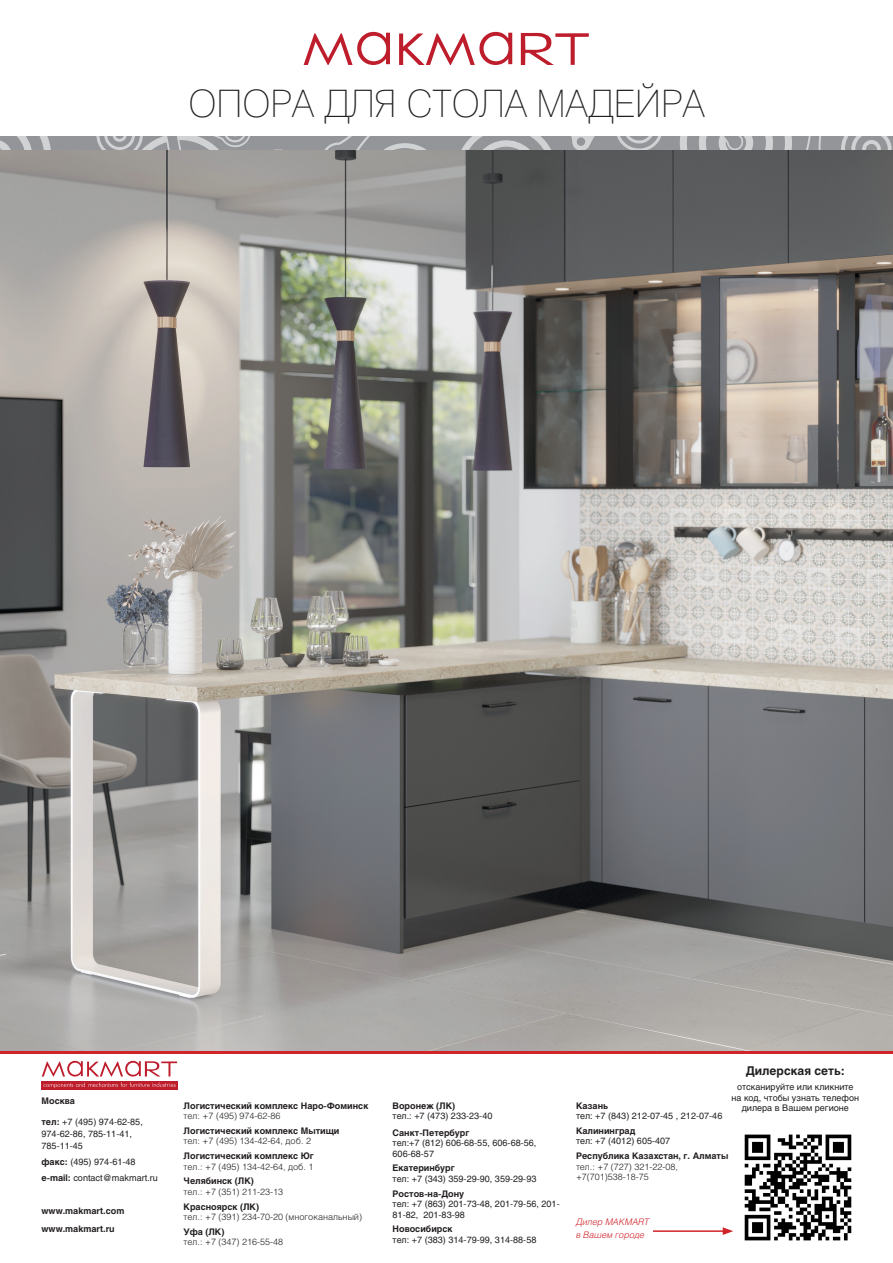
<style>
.page{position:relative;width:893px;height:1263px;background:#fff}
.page>*{position:absolute;margin:0;border:0;box-sizing:border-box;transform-origin:0 0}
.артикулы{font:37.5px "Helios Thin C";color:#231f20}
.t1{font:700 12px "Helios";color:#231f20}
.t2{font:9px/10.5px "Helios";color:#231f20}
.t3{font:700 9px/17.5px "Helios";color:#231f20}
.t4{font:300 9px/10.5px "Helios";color:#231f20}
.t5{font:italic 300 9px/13.5px "Helios";color:#d1232a}
.s1{font-weight:700}
</style>
<div class="page">
<div style="left:0;top:136px;width:893px;height:14px;background:#939598"></div>
<svg style="left:0;top:136px;width:51px;height:14px"></svg>
<svg style="left:841px;top:136px;width:51px;height:14px"></svg>
<svg style="left:96px;top:136px;width:187px;height:14px"></svg>
<svg style="left:617px;top:136px;width:204px;height:14px"></svg>
<svg style="left:324px;top:136px;width:271px;height:14px"></svg>
<svg style="left:399px;top:32px;width:113px;height:33px"></svg>
<svg style="left:304px;top:32px;width:86px;height:33px"></svg>
<svg style="left:521px;top:33px;width:68px;height:32px"></svg>
<img style="left:744px;top:1134px;width:108px;height:107px">
<div style="left:42px;top:1081px;width:136px;height:9px;background:#be1d2c"></div>
<svg style="left:43px;top:1082px;width:133px;height:6px"></svg>
<svg style="left:42px;top:1061px;width:135px;height:15px"></svg>
<svg style="left:0;top:1050px;width:893px;height:4px;background:#c9464b"></svg>
<hr style="left:653px;top:1230px;width:72px;height:2px;background:#d1232a">
<svg style="left:723px;top:1227px;width:10px;height:8px"></svg>
<img style="left:0;top:150px;width:893px;height:900px">
<p class="артикулы" style="left:188px;top:82px;width:518px">ОПОРА ДЛЯ СТОЛА МАДЕЙРА</p>
<p class="t3" style="left:42px;top:1092px;width:35px">Москва</p>
<p class="t2" style="left:42px;top:1115px;width:103px;line-height:12px"><span class="s1">тел:</span> +7 (495) 974-62-85,<br>974-62-86, 785-11-41,<br>785-11-45</p>
<p class="t2" style="left:42px;top:1153px;width:118px;line-height:16.2px"><span class="s1">факс:</span> (495) 974-61-48 <span class="s1">e-mail:</span> contact@makmart.ru</p>
<p class="t3" style="left:42px;top:1202px;width:84px">www.makmart.com www.makmart.ru</p>
<p class="t3" style="left:184px;top:1096px;width:186px">Логистический комплекс Наро-Фоминск</p>
<p class="t4" style="left:184px;top:1110px;width:98px">тел: +7 (495) 974-62-86</p>
<p class="t3" style="left:184px;top:1122px;width:157px">Логистический комплекс Мытищи</p>
<p class="t4" style="left:184px;top:1136px;width:129px">тел: +7 (495) 134-42-64, доб. 2</p>
<p class="t3" style="left:184px;top:1147px;width:132px">Логистический комплекс Юг</p>
<p class="t4" style="left:184px;top:1161px;width:131px">тел.: +7 (495) 134-42-64, доб. 1</p>
<p class="t3" style="left:184px;top:1172px;width:72px">Челябинск (ЛК)</p>
<p class="t4" style="left:184px;top:1186px;width:101px">тел.: +7 (351) 211-23-13</p>
<p class="t3" style="left:184px;top:1197px;width:77px">Красноярск (ЛК)</p>
<p class="t4" style="left:184px;top:1211px;width:180px">тел.: +7 (391) 234-70-20 (многоканальный)</p>
<p class="t3" style="left:184px;top:1223px;width:42px">Уфа (ЛК)</p>
<p class="t4" style="left:184px;top:1237px;width:101px">тел.: +7 (347) 216-55-48</p>
<p class="t3" style="left:393px;top:1096px;width:64px">Воронеж (ЛК)</p>
<p class="t2" style="left:393px;top:1110px;width:101px">тел.: +7 (473) 233-23-40</p>
<p class="t3" style="left:393px;top:1123px;width:78px">Санкт-Петербург</p>
<p class="t2" style="left:393px;top:1137px;width:145px">тел:+7 (812) 606-68-55, 606-68-56,<br>606-68-57</p>
<p class="t3" style="left:393px;top:1159px;width:64px">Екатеринбург</p>
<p class="t2" style="left:393px;top:1173px;width:145px">тел: +7 (343) 359-29-90, 359-29-93</p>
<p class="t3" style="left:393px;top:1184px;width:73px">Ростов-на-Дону</p>
<p class="t2" style="left:393px;top:1198px;width:169px">тел: +7 (863) 201-73-48, 201-79-56, 201-<br>81-82, 201-83-98</p>
<p class="t3" style="left:393px;top:1220px;width:61px">Новосибирск</p>
<p class="t2" style="left:393px;top:1234px;width:145px">тел: +7 (383) 314-79-99, 314-88-58</p>
<h2 class="t1" style="left:746px;top:1063px;width:101px">Дилерская сеть:</h2>
<p class="t2" style="left:732px;top:1081px;width:129px;text-align:center">отсканируйте или кликните на код, чтобы узнать телефон дилера в Вашем регионе</p>
<p class="t3" style="left:576px;top:1096px;width:34px">Казань</p>
<p class="t2" style="left:576px;top:1110px;width:148px">тел: +7 (843) 212-07-45 , 212-07-46</p>
<p class="t3" style="left:576px;top:1122px;width:61px">Калининград</p>
<p class="t2" style="left:576px;top:1136px;width:96px">тел: +7 (4012) 605-407</p>
<p class="t3" style="left:576px;top:1147px;width:154px">Республика Казахстан, г. Алматы</p>
<p class="t4" style="left:576px;top:1161px;width:103px">тел.: +7 (727) 321-22-08, +7(701)538-18-75</p>
<p class="t5" style="left:576px;top:1215px;width:75px">Дилер MAKMART в Вашем городе</p>
</div>
